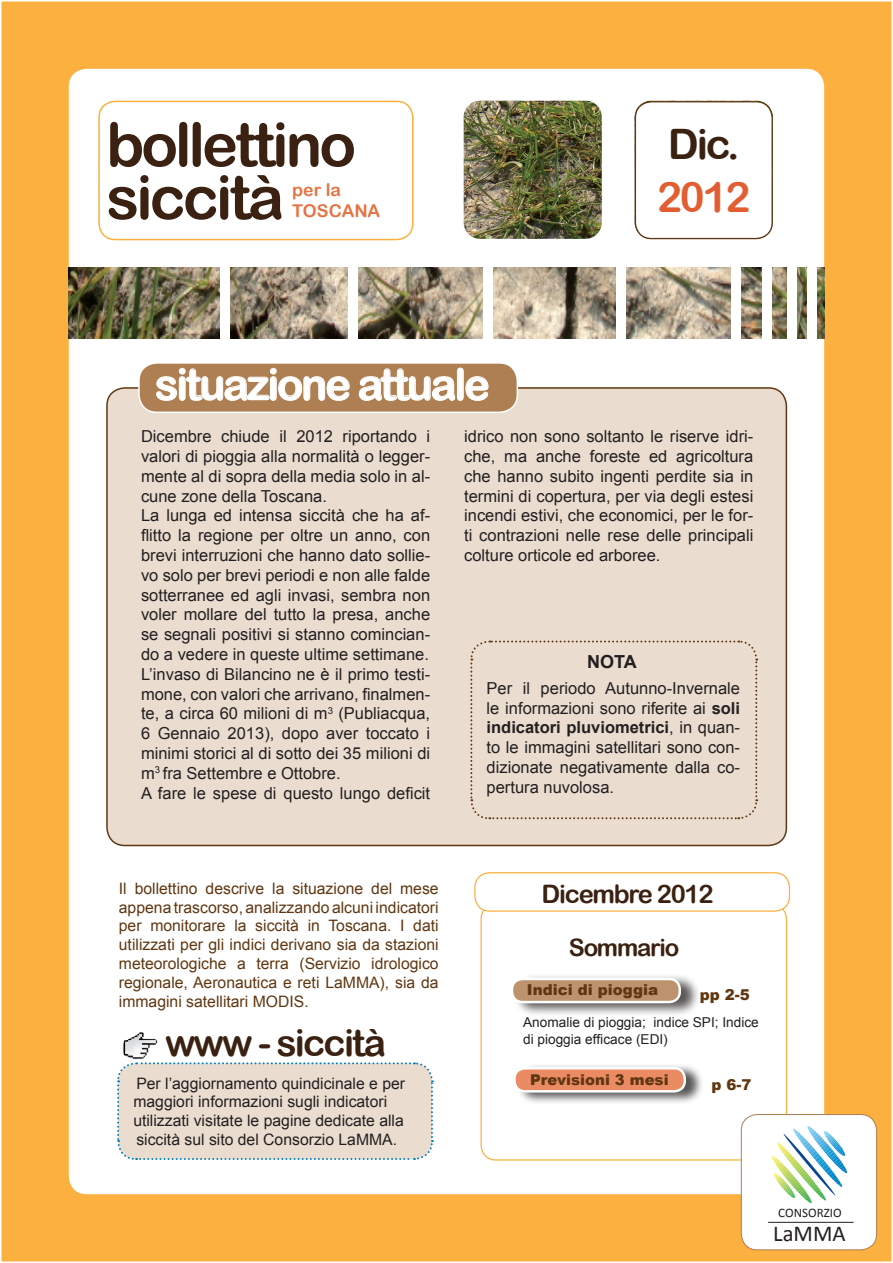
<style>
.page{position:relative;width:893px;height:1263px;background:#fff}
.page>*{position:absolute;margin:0;border:0;box-sizing:border-box;transform-origin:0 0}
.t1{font:60.9px/52.8px "Arial Rounded MT Bold";letter-spacing:-.05em;color:#3a2111}
.t2{font:43.5px "Arial Rounded MT Bold";letter-spacing:-.05em;color:#fff}
.t3{font:42px "Arial Rounded MT Bold";color:#3a2111}
.t4{font:42px "Arial Rounded MT Bold";color:#e25e32}
.t5{font:37.5px "Arial Rounded MT Bold";letter-spacing:-.05em;color:#3a2111}
.t6{font:25.5px "Arial Rounded MT Bold";letter-spacing:-.05em;color:#3a2111}
.t7{font:24px "Arial Rounded MT Bold";letter-spacing:-.05em;color:#3a2111}
.t8{font:22.8px "Calibri";color:#231f20}
.t9{font:700 18px "Arial";color:#231f20}
.t10{font:17.55px/21.1px "Arial Rounded MT Bold";color:#e47443}
.t11{font:16.5px/19.8px "Arial";color:#231f20;text-align:justify}
.t12{font:15.75px/18.9px "Arial";color:#603711;text-align:justify}
.t13{font:15.75px/18.9px "Arial";color:#231f20}
.t14{font:900 15px "Arial";color:#603711}
.t15{font:900 14.85px "Arial";color:#603711}
.t16{font:13.65px/16.4px "Arial";color:#231f20}
.t17{font:13.05px "Calibri";color:#231f20}
.s1{font-weight:700}
</style>
<div class="page">
<div style="left:0;top:0;width:893px;height:1263px;background:#fbb03f;border:2px solid #fff"></div>
<div style="left:69px;top:69px;width:755px;height:1125px;background:#fff;border-radius:18px"></div>
<img style="left:464px;top:101px;width:309px;height:138px">
<div style="left:98px;top:101px;width:316px;height:139px;border:2px solid #fbb03f;border-radius:16px"></div>
<div style="left:635px;top:102px;width:137px;height:137px;background:#fff;border-radius:16px"></div>
<div style="left:635px;top:101px;width:138px;height:138px;border:1px solid #603711;border-radius:16px"></div>
<div style="left:107px;top:388px;width:679px;height:457px;background:#eaddd0;border-radius:18px"></div>
<div style="left:139px;top:363px;width:378px;height:49px;background:#ae7f52;border-radius:18px"></div>
<div style="left:138px;top:362px;width:380px;height:51px;border:2px solid #fff;border-radius:18px"></div>
<svg style="left:156px;top:368px;width:194px;height:33px"></svg>
<svg style="left:359px;top:367px;width:130px;height:34px"></svg>
<img style="left:69px;top:268px;width:755px;height:70px">
<div style="left:220px;top:260px;width:10px;height:84px;background:#fff"></div>
<div style="left:348px;top:261px;width:10px;height:84px;background:#fff"></div>
<div style="left:483px;top:264px;width:9px;height:84px;background:#fff"></div>
<div style="left:616px;top:259px;width:9px;height:84px;background:#fff"></div>
<div style="left:731px;top:266px;width:9px;height:84px;background:#fff"></div>
<div style="left:762px;top:266px;width:9px;height:84px;background:#fff"></div>
<div style="left:787px;top:266px;width:9px;height:84px;background:#fff"></div>
<div style="left:807px;top:266px;width:9px;height:84px;background:#fff"></div>
<div style="left:117px;top:1062px;width:317px;height:98px;background:#eaddd0"></div>
<img style="left:123px;top:1032px;width:34px;height:28px">
<div style="left:474px;top:872px;width:316px;height:40px;border:1px solid #fbb03f;border-radius:15px"></div>
<div style="left:512px;top:972px;width:188px;height:44px;background:#231f20;opacity:.75"></div>
<div style="left:512px;top:979px;width:168px;height:23px;background:#bc936d;border-radius:10px"></div>
<div style="left:511px;top:978px;width:170px;height:25px;border:2px solid #fff;border-radius:10px"></div>
<div style="left:515px;top:1063px;width:189px;height:42px;background:#231f20;opacity:.75"></div>
<div style="left:514px;top:1068px;width:171px;height:23px;background:#eb8b64;border-radius:10px"></div>
<div style="left:513px;top:1067px;width:173px;height:25px;border:2px solid #fff;border-radius:10px"></div>
<div style="left:741px;top:1114px;width:136px;height:136px;background:#fff;border-radius:16px"></div>
<div style="left:741px;top:1114px;width:136px;height:136px;border:1px solid #ae7f52;border-radius:16px"></div>
<svg style="left:772px;top:1126px;width:76px;height:77px"></svg>
<hr style="left:768px;top:1222px;width:86px;height:1px;background:#231f20">
<svg style="left:470px;top:640px;width:288px;height:180px"></svg>
<h1 class="t1" style="left:106px;top:117px;width:251px">bollettino siccità</h1>
<p class="t10" style="left:292px;top:179px;width:89px">per la<br>TOSCANA</p>
<h3 class="t3" style="left:668px;top:119px;width:74px">Dic.</h3>
<h3 class="t4" style="left:657px;top:172px;width:95px">2012</h3>
<h2 class="t2" style="left:155px;top:359px;width:336px">situazione attuale</h2>
<p class="t11" style="left:141px;top:427px;width:291px;text-align:left">Dicembre chiude il 2012 riportando i valori di pioggia alla normalità o legger&shy;mente al di sopra della media solo in al&shy;cune zone della Toscana.<br>La lunga ed intensa siccità che ha af&shy;flitto la regione per oltre un anno, con brevi interruzioni che hanno dato sollie&shy;vo solo per brevi periodi e non alle falde sotterranee ed agli invasi, sembra non voler mollare del tutto la presa, anche se segnali positivi si stanno comincian&shy;do a vedere in queste ultime settimane.<br>L’invaso di Bilancino ne è il primo testi&shy;mone, con valori che arrivano, finalmen&shy;te, a circa 60 milioni di m<sup>3</sup> (Publiacqua, 6 Gennaio 2013), dopo aver toccato i minimi storici al di sotto dei 35 milioni di m<sup>3</sup> fra Settembre e Ottobre.<br>A fare le spese di questo lungo deficit</p>
<p class="t11" style="left:464px;top:427px;width:291px">idrico non sono soltanto le riserve idri&shy;che, ma anche foreste ed agricoltura che hanno subito ingenti perdite sia in termini di copertura, per via degli estesi incendi estivi, che economici, per le for&shy;ti contrazioni nelle rese delle principali colture orticole ed arboree.</p>
<p class="t9" style="left:587px;top:650px;width:51px">NOTA</p>
<p class="t11" style="left:487px;top:678px;width:255px">Per il periodo Autunno-Invernale le informazioni sono riferite ai <span class="s1">soli indicatori pluviometrici</span>, in quan&shy;to le immagini satellitari sono con&shy;dizionate negativamente dalla co&shy;pertura nuvolosa.</p>
<p class="t12" style="left:119px;top:879px;width:321px">Il bollettino descrive la situazione del mese appena trascorso, analizzando alcuni indicatori per monitorare la siccità in Toscana. I dati utilizzati per gli indici derivano sia da stazioni meteorologiche a terra (Servizio idrologico regionale, Aeronautica e reti LaMMA), sia da immagini satellitari MODIS.</p>
<h3 class="t5" style="left:165px;top:1021px;width:222px">www - siccità</h3>
<p class="t13" style="left:133px;top:1074px;width:273px">Per l’aggiornamento quindicinale e per maggiori informazioni sugli indicatori utilizzati visitate le pagine dedicate alla siccità sul sito del Consorzio LaMMA.</p>
<h3 class="t6" style="left:542px;top:879px;width:173px">Dicembre 2012</h3>
<h3 class="t7" style="left:569px;top:933px;width:112px">Sommario</h3>
<p class="t14" style="left:527px;top:978px;width:133px">Indici di pioggia</p>
<p class="t14" style="left:700px;top:983px;width:52px">pp 2-5</p>
<p class="t16" style="left:523px;top:1014px;width:237px">Anomalie di pioggia; indice SPI; Indice di pioggia efficace (EDI)</p>
<p class="t15" style="left:530px;top:1069px;width:140px">Previsioni 3 mesi</p>
<p class="t14" style="left:711px;top:1073px;width:42px">p 6-7</p>
<p class="t17" style="left:778px;top:1205px;width:65px">CONSORZIO</p>
<h3 class="t8" style="left:773px;top:1219px;width:74px">LaMMA</h3>
</div>
